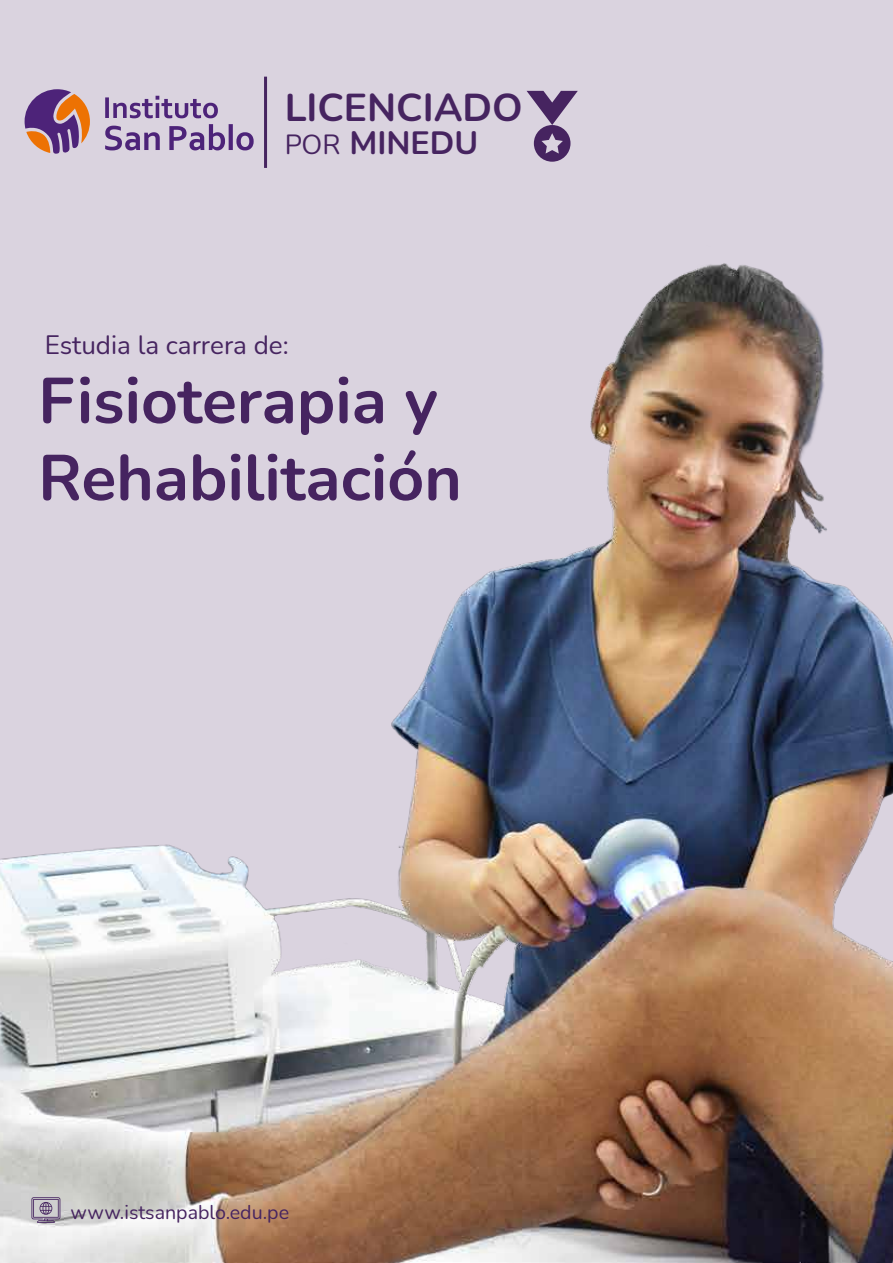
<style>
.page{position:relative;width:893px;height:1263px;background:#dad3df}
.page>*{position:absolute;margin:0;border:0;box-sizing:border-box;transform-origin:0 0}
.t1{font:700 64.2px/77.1px "Nunito";color:#462460}
.t2{font:700 38.85px "Nunito";color:#462460}
.t3{font:700 32.25px "Nunito";color:#462460}
.t4{font:26.1px "Nunito";color:#462460}
.t5{font:19.65px "Nunito";color:#462460}
.s1{font-weight:400;font-size:27.15px}
</style>
<div class="page">
<svg style="left:527px;top:91px;width:51px;height:39px"></svg>
<hr style="left:264px;top:77px;width:3px;height:91px;background:#462460">
<img style="left:0;top:130px;width:893px;height:1133px">
<svg style="left:31px;top:1197px;width:29px;height:26px"></svg>
<svg style="left:25px;top:89px;width:65px;height:65px"></svg>
<svg style="left:105px;top:96px;width:113px;height:22px"></svg>
<svg style="left:105px;top:126px;width:55px;height:24px"></svg>
<svg style="left:169px;top:124px;width:85px;height:26px"></svg>
<p class="t2" style="left:285px;top:80px;width:240px">LICENCIADO</p>
<p class="t3" style="left:285px;top:120px;width:195px"><span class="s1">POR</span> MINEDU</p>
<p class="t4" style="left:45px;top:326px;width:245px">Estudia la carrera de:</p>
<p class="t1" style="left:38px;top:359px;width:425px">Fisioterapia y<br>Rehabilitación</p>
<p class="t5" style="left:71px;top:1198px;width:220px">www.istsanpablo.edu.pe</p>
</div>
